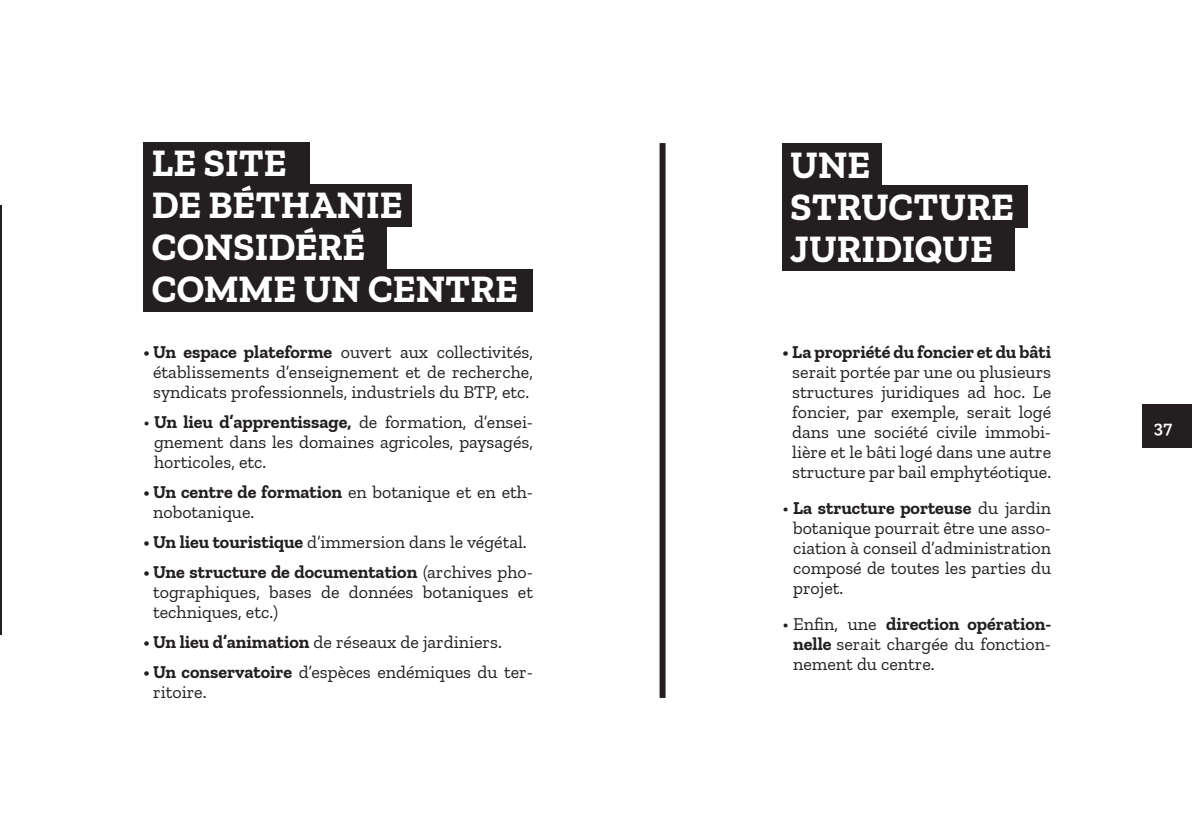
<style>
.page{position:relative;width:1192px;height:839px;background:#fff}
.page>*{position:absolute;margin:0;border:0;box-sizing:border-box;transform-origin:0 0}
.t1{font:700 38.6px/42px "Zilla Slab";color:#fff}
.t2{font:18px/20px "Zilla Slab";color:#231f20;text-align:justify}
.t3{font:700 18px "Zilla Slab";color:#231f20}
.t4{font:600 18px "Zilla Slab";color:#fff}
.s1{font-weight:700}
</style>
<div class="page">
<div style="left:1142px;top:404px;width:49px;height:44px;background:#231f20"></div>
<hr style="left:0;top:205px;width:2px;height:430px;background:#231f20">
<div style="left:782px;top:143px;width:99px;height:42px;background:#231f20"></div>
<div style="left:782px;top:185px;width:245px;height:43px;background:#231f20"></div>
<div style="left:782px;top:228px;width:233px;height:42px;background:#231f20"></div>
<div style="left:143px;top:142px;width:167px;height:43px;background:#231f20"></div>
<div style="left:143px;top:185px;width:268px;height:42px;background:#231f20"></div>
<div style="left:143px;top:227px;width:243px;height:42px;background:#231f20"></div>
<div style="left:143px;top:269px;width:390px;height:43px;background:#231f20"></div>
<div style="left:659px;top:143px;width:6px;height:555px;background:#231f20"></div>
<h1 class="t1" style="left:152px;top:142px;width:367px">LE SITE<br>DE BÉTHANIE<br>CONSIDÉRÉ<br>COMME UN CENTRE</h1>
<p class="t2" style="left:143px;top:342px;width:391px;text-align:center"><span class="s1">• Un espace plateforme</span> ouvert aux collectivités, établissements d’enseignement et de recherche, syndicats professionnels, industriels du BTP, etc.</p>
<p class="t2" style="left:154px;top:412px;width:380px;text-indent:-11px">• <span class="s1">Un lieu d’apprentissage,</span> de formation, d’ensei&shy;gnement dans les domaines agricoles, paysagés, horticoles, etc.</p>
<p class="t2" style="left:153px;top:482px;width:381px;text-indent:-10px"><span class="s1">• Un centre de formation</span> en botanique et en eth&shy;nobotanique.</p>
<p class="t2" style="left:143px;top:532px;width:384px"><span class="s1">• Un lieu touristique</span> d’immersion dans le végétal.</p>
<p class="t2" style="left:153px;top:562px;width:381px;text-indent:-10px"><span class="s1">• Une structure de documentation</span> (archives pho&shy;tographiques, bases de données botaniques et techniques, etc.)</p>
<p class="t2" style="left:143px;top:632px;width:360px"><span class="s1">• Un lieu d’animation</span> de réseaux de jardiniers.</p>
<p class="t2" style="left:153px;top:662px;width:381px;text-indent:-10px"><span class="s1">• Un conservatoire</span> d’espèces endémiques du ter&shy;ritoire.</p>
<h1 class="t1" style="left:790px;top:145px;width:225px">UNE<br>STRUCTURE<br>JURIDIQUE</h1>
<p class="t3" style="left:782px;top:341px;width:270px">• La propriété du foncier et du bâti</p>
<p class="t2" style="left:792px;top:362px;width:260px">serait portée par une ou plusieurs structures juridiques ad hoc. Le foncier, par exemple, serait logé dans une société civile immobi&shy;lière et le bâti logé dans une autre structure par bail emphytéotique.</p>
<p class="t2" style="left:793px;top:498px;width:259px;text-indent:-11px">• <span class="s1">La structure porteuse</span> du jardin botanique pourrait être une asso&shy;ciation à conseil d’administration composé de toutes les parties du projet.</p>
<p class="t2" style="left:793px;top:614px;width:259px;text-indent:-11px">• Enfin, une <span class="s1">direction opération&shy;nelle</span> serait chargée du fonction&shy;nement du centre.</p>
<p class="t4" style="left:1153px;top:416px;width:20px">37</p>
</div>
